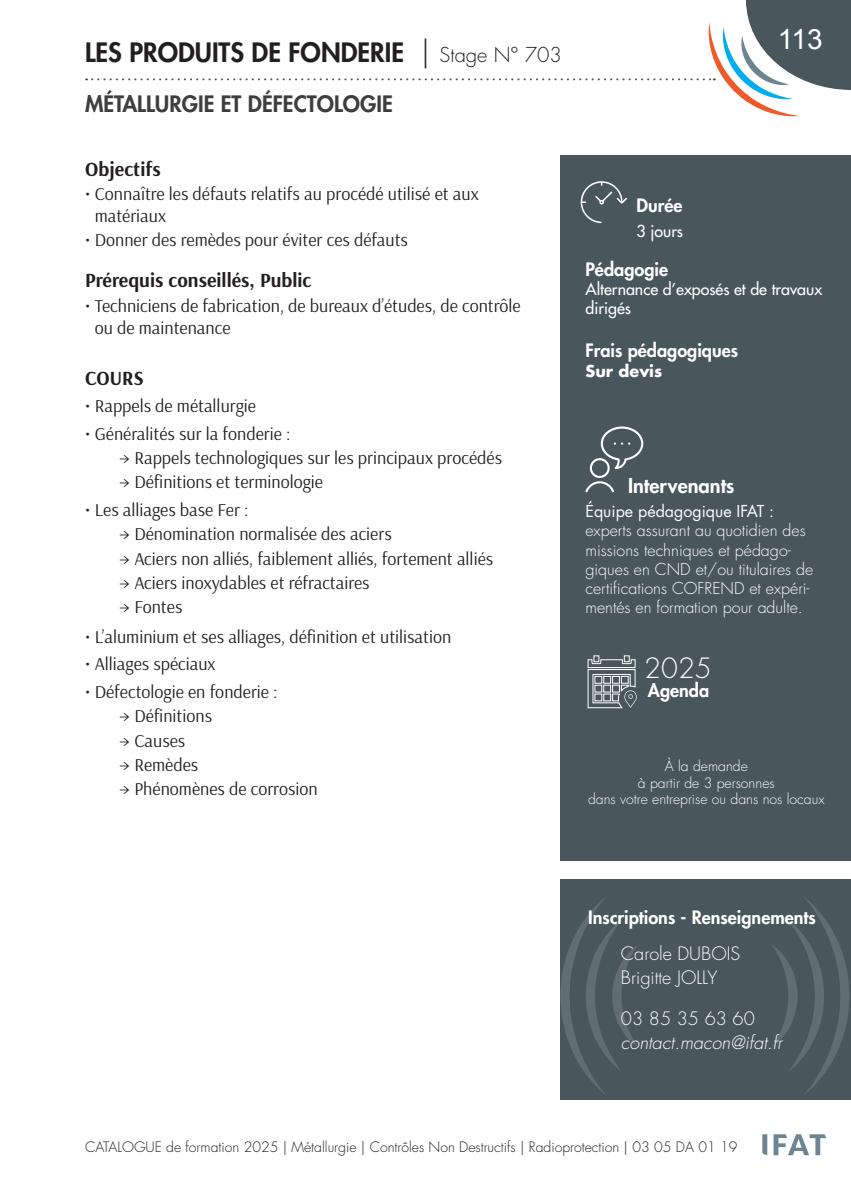
<style>
.page{position:relative;width:851px;height:1191px;background:#fff}
.page>*{position:absolute;margin:0;border:0;box-sizing:border-box;transform-origin:0 0}
.t1{font:28px "Arial";color:#fff}
.t2{font:300 27.2px "Futura Std";color:#fff}
.t3{font:800 26px "Futura Std";color:#231f20}
.t4{font:800 22px "Futura Std";color:#3e3e3f}
.t5{font:700 20px "Arsenal";color:#231f20}
.t6{font:800 20px "Futura Std";color:#fff}
.t7{font:18px/21.6px "Arsenal";color:#231f20}
.t8{font:800 18px "Futura Std";color:#fff}
.t9{font:300 18px/24px "Futura Std";color:#fff}
.t10{font:italic 300 18px "Futura Std";color:#fff}
.t11{font:300 16px/19.2px "Futura Std";color:#fff}
.t12{font:500 16px/19.2px "Futura Std";color:#fff}
.t13{font:16px "Futura Std";color:#fff}
.t14{font:700 16px "Futura Std";color:#fff}
.t15{font:300 14px "Futura Std";color:#231f20}
.t16{font:300 14px/16.8px "Futura Std";color:#fff;text-align:center}
.s1{font-weight:300;font-size:30px}
.s2{font-weight:300;font-size:20px}
</style>
<div class="page">
<svg style="left:762px;top:1134px;width:5px;height:21px"></svg>
<svg style="left:773px;top:1134px;width:53px;height:21px"></svg>
<svg style="left:86px;top:6px;width:762px;height:110px"></svg>
<div style="left:560px;top:155px;width:290px;height:706px;background:#49565c"></div>
<div style="left:560px;top:879px;width:290px;height:220px;background:#49565c"></div>
<svg style="left:772px;top:898px;width:77px;height:196px"></svg>
<svg style="left:560px;top:898px;width:78px;height:196px"></svg>
<div style="left:746px;top:0;width:104px;height:6px;background:#49565c"></div>
<hr style="left:848px;top:0;width:2px;height:90px;background:#49565c">
<svg style="left:585px;top:426px;width:58px;height:66px"></svg>
<svg style="left:587px;top:655px;width:49px;height:53px"></svg>
<svg style="left:580px;top:181px;width:47px;height:42px"></svg>
<h3 class="t3" style="left:85px;top:36px;width:478px">LES PRODUITS DE FONDERIE <span class="s1">|</span> <span class="s2">Stage N° 703</span></h3>
<p class="t4" style="left:85px;top:90px;width:309px">MÉTALLURGIE ET DÉFECTOLOGIE</p>
<p class="t5" style="left:85px;top:155px;width:77px">Objectifs</p>
<p class="t7" style="left:95px;top:183px;width:385px;text-indent:-10px">• Connaître les défauts relatifs au procédé utilisé et aux matériaux</p>
<p class="t7" style="left:85px;top:229px;width:324px">• Donner des remèdes pour éviter ces défauts</p>
<p class="t5" style="left:85px;top:267px;width:228px">Prérequis conseillés, Public</p>
<p class="t7" style="left:95px;top:295px;width:427px;text-indent:-10px">• Techniciens de fabrication, de bureaux d’études, de contrôle ou de maintenance</p>
<p class="t5" style="left:85px;top:364px;width:60px">COURS</p>
<p class="t7" style="left:85px;top:395px;width:172px">• Rappels de métallurgie</p>
<p class="t7" style="left:85px;top:422px;width:207px">• Généralités sur la fonderie :</p>
<p class="t7" style="left:119px;top:446px;width:384px">→ Rappels technologiques sur les principaux procédés</p>
<p class="t7" style="left:119px;top:471px;width:205px">→ Définitions et terminologie</p>
<p class="t7" style="left:85px;top:498px;width:165px">• Les alliages base Fer :</p>
<p class="t7" style="left:119px;top:523px;width:274px">→ Dénomination normalisée des aciers</p>
<p class="t7" style="left:119px;top:547px;width:375px">→ Aciers non alliés, faiblement alliés, fortement alliés</p>
<p class="t7" style="left:119px;top:571px;width:252px">→ Aciers inoxydables et réfractaires</p>
<p class="t7" style="left:119px;top:596px;width:65px">→ Fontes</p>
<p class="t7" style="left:85px;top:626px;width:367px">• L’aluminium et ses alliages, définition et utilisation</p>
<p class="t7" style="left:85px;top:653px;width:132px">• Alliages spéciaux</p>
<p class="t7" style="left:85px;top:680px;width:194px">• Défectologie en fonderie :</p>
<p class="t7" style="left:119px;top:704px;width:94px">→ Définitions</p>
<p class="t7" style="left:119px;top:729px;width:68px">→ Causes</p>
<p class="t7" style="left:119px;top:753px;width:81px">→ Remèdes</p>
<p class="t7" style="left:119px;top:778px;width:200px">→ Phénomènes de corrosion</p>
<p class="t8" style="left:636px;top:194px;width:47px">Durée</p>
<p class="t12" style="left:636px;top:222px;width:48px">3 jours</p>
<h1 class="t1" style="left:777px;top:21px;width:46px">113</h1>
<p class="t8" style="left:585px;top:258px;width:84px">Pédagogie</p>
<p class="t12" style="left:585px;top:279px;width:238px">Alternance d’exposés et de travaux dirigés</p>
<p class="t8" style="left:585px;top:339px;width:154px">Frais pédagogiques</p>
<p class="t14" style="left:585px;top:360px;width:78px">Sur devis</p>
<p class="t6" style="left:628px;top:472px;width:108px">Intervenants</p>
<p class="t13" style="left:585px;top:501px;width:190px">Équipe pédagogique IFAT :</p>
<p class="t11" style="left:585px;top:521px;width:229px">experts assurant au quotidien des missions techniques et pédago&shy;giques en CND et/ou titulaires de certifications COFREND et expéri&shy;mentés en formation pour adulte.</p>
<h2 class="t2" style="left:644px;top:651px;width:69px">2025</h2>
<p class="t8" style="left:647px;top:678px;width:63px">Agenda</p>
<p class="t16" style="left:588px;top:757px;width:238px">À la demande<br>à partir de 3 personnes<br>dans votre entreprise ou dans nos locaux</p>
<p class="t8" style="left:588px;top:905px;width:229px">Inscriptions - Renseignements</p>
<p class="t9" style="left:621px;top:942px;width:121px">Carole DUBOIS<br>Brigitte JOLLY</p>
<p class="t9" style="left:621px;top:1007px;width:135px">03 85 35 63 60</p>
<p class="t10" style="left:621px;top:1031px;width:163px">contact.macon@ifat.fr</p>
<p class="t15" style="left:85px;top:1137px;width:653px">CATALOGUE de formation 2025 | Métallurgie | Contrôles Non Destructifs | Radioprotection | 03 05 DA 01 19</p>
</div>
